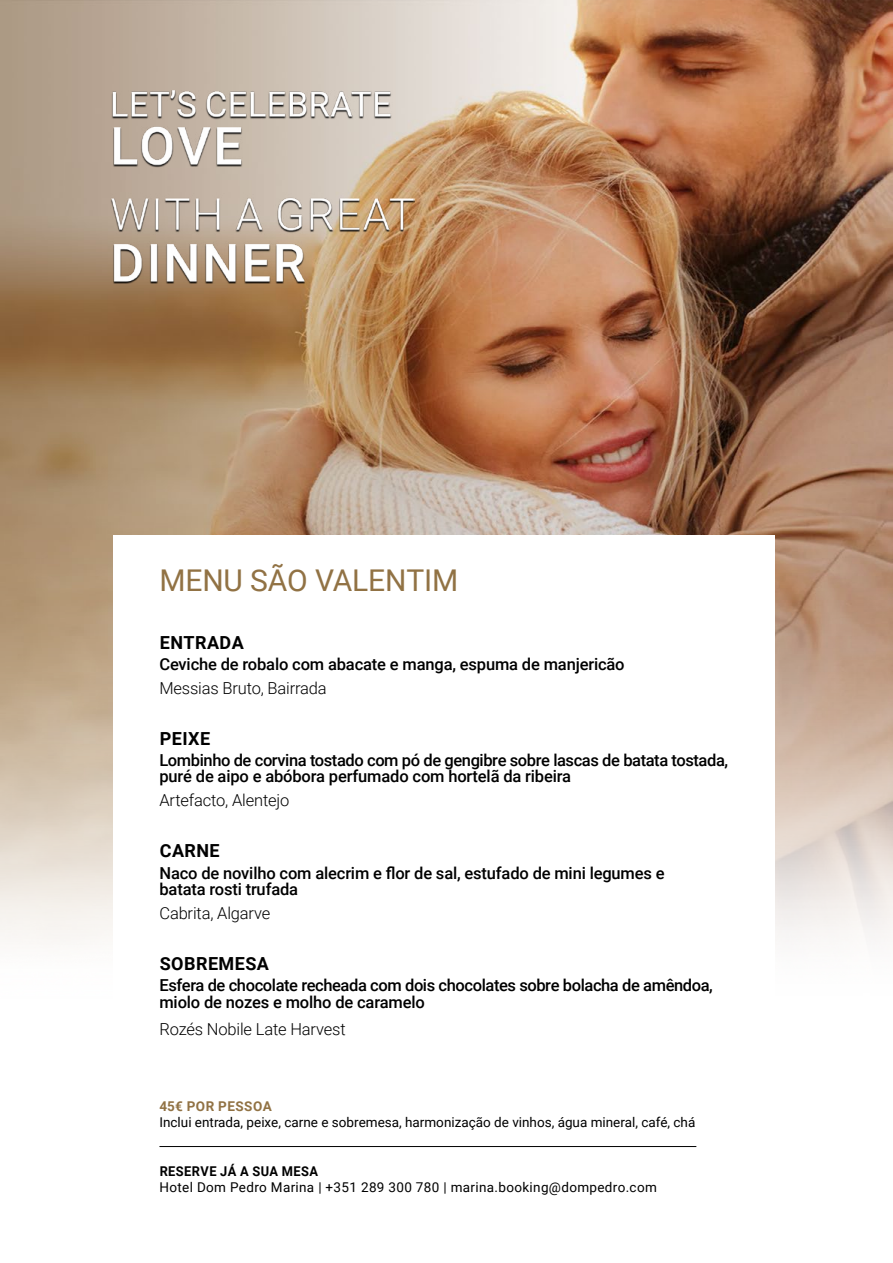
<style>
.page{position:relative;width:893px;height:1263px;background:#fff}
.page>*{position:absolute;margin:0;border:0;box-sizing:border-box;transform-origin:0 0}
.t1{font:30px "Roboto";letter-spacing:-.005em;color:#917244}
.t2{font:700 18px "Roboto";letter-spacing:.025em;color:#000}
.t3{font:500 16.5px/16.5px "Roboto";letter-spacing:-.01em;color:#000}
.t4{font:300 16.5px "Roboto";letter-spacing:-.01em;color:#000}
.t5{font:13.5px "Roboto";color:#000}
.t6{font:13.5px "Roboto";letter-spacing:.025em;color:#000}
.t7{font:700 13.5px "Roboto";letter-spacing:.035em;color:#000;scale:.95 1}
.t8{font:700 13.5px "Roboto";letter-spacing:.035em;color:#917244}
</style>
<div class="page">
<img style="left:0;top:0;width:893px;height:944px">
<div style="left:113px;top:536px;width:661px;height:512px;background:#fff"></div>
<hr style="left:159px;top:1146px;width:537px;height:1px;background:#000">
<img style="left:111px;top:91px;width:303px;height:192px">
<h1 class="t1" style="left:159px;top:559px;width:300px">MENU SÃO VALENTIM</h1>
<p class="t2" style="left:160px;top:630px;width:86px">ENTRADA</p>
<p class="t3" style="left:159px;top:655px;width:467px">Ceviche de robalo com abacate e manga, espuma de manjericão</p>
<p class="t4" style="left:159px;top:676px;width:169px">Messias Bruto, Bairrada</p>
<p class="t2" style="left:160px;top:726px;width:52px">PEIXE</p>
<p class="t3" style="left:159px;top:751px;width:570px">Lombinho de corvina tostado com pó de gengibre sobre lascas de batata tostada, puré de aipo e abóbora perfumado com hortelã da ribeira</p>
<p class="t4" style="left:159px;top:789px;width:131px">Artefacto, Alentejo</p>
<p class="t2" style="left:160px;top:838px;width:62px">CARNE</p>
<p class="t3" style="left:159px;top:864px;width:507px">Naco de novilho com alecrim e flor de sal, estufado de mini legumes e batata rosti trufada</p>
<p class="t4" style="left:159px;top:901px;width:112px">Cabrita, Algarve</p>
<p class="t2" style="left:160px;top:951px;width:111px">SOBREMESA</p>
<p class="t3" style="left:159px;top:976px;width:555px">Esfera de chocolate recheada com dois chocolates sobre bolacha de amêndoa, miolo de nozes e molho de caramelo</p>
<p class="t4" style="left:159px;top:1017px;width:188px">Rozés Nobile Late Harvest</p>
<p class="t8" style="left:159px;top:1096px;width:114px">45€ POR PESSOA</p>
<p class="t5" style="left:159px;top:1113px;width:537px">Inclui entrada, peixe, carne e sobremesa, harmonização de vinhos, água mineral, café, chá</p>
<p class="t7" style="left:160px;top:1162px;width:168px">RESERVE JÁ A SUA MESA</p>
<p class="t6" style="left:159px;top:1178px;width:499px">Hotel Dom Pedro Marina | +351 289 300 780 | marina.booking@dompedro.com</p>
</div>
